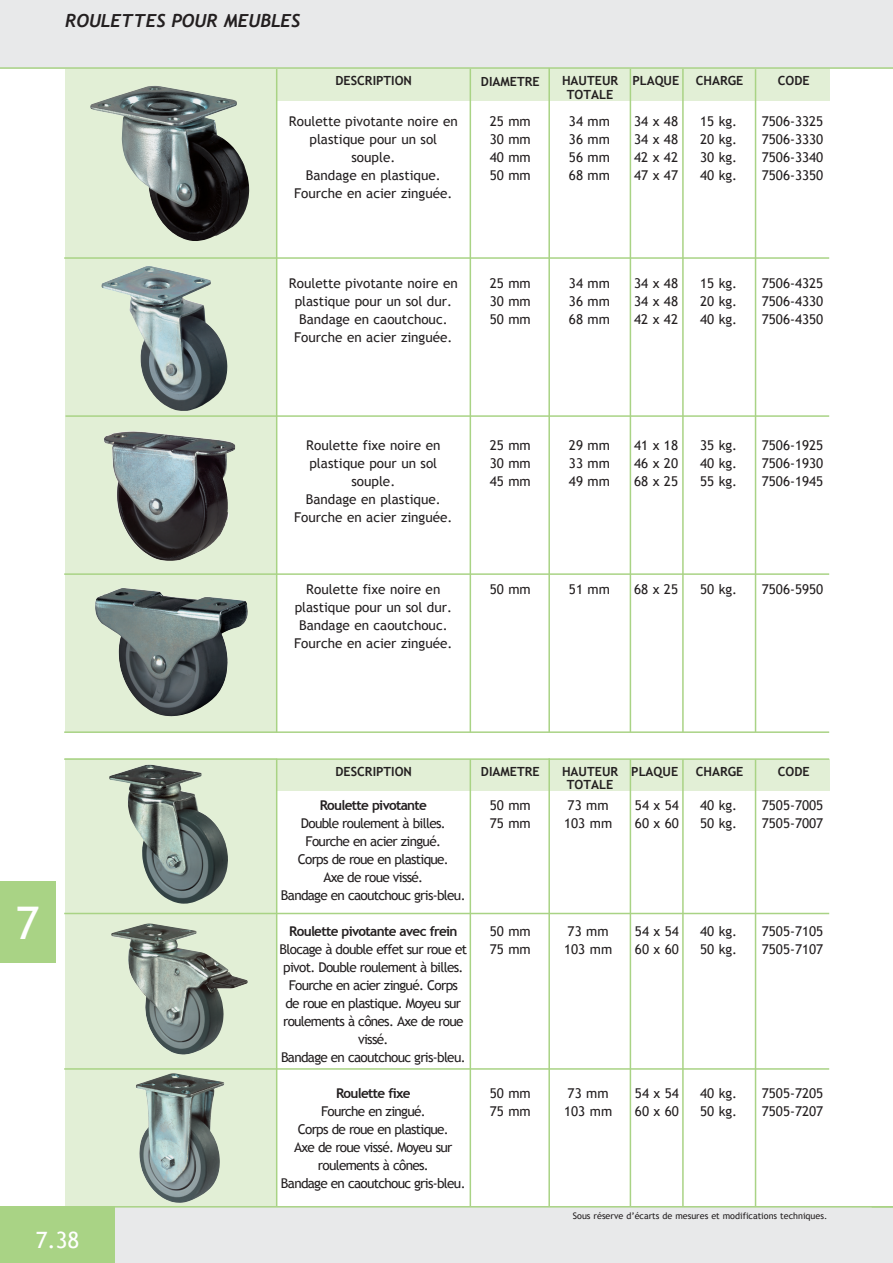
<style>
.page{position:relative;width:893px;height:1263px;background:#fff}
.page>*{position:absolute;margin:0;border:0;box-sizing:border-box;transform-origin:0 0}
.t1{font:45px "Trebuchet MS";color:#fff}
.t2{font:22.5px "Trebuchet MS";color:#fff}
.t3{font:italic 700 18px "Trebuchet";color:#231f20}
.t4{font:13.5px/18px "Trebuchet MS";color:#231f20;text-align:justify}
.t5{font:13.5px/18px "Trebuchet MS";letter-spacing:-.05em;color:#231f20;text-align:center}
.t6{font:700 13.5px "Trebuchet MS";letter-spacing:-.05em;color:#231f20}
.t7{font:700 12.6px/13.5px "Trebuchet MS";color:#231f20;text-align:center}
.t8{font:9px "Trebuchet MS";color:#231f20}
</style>
<div class="page">
<div style="left:0;top:0;width:893px;height:68px;background:#e8e9ea"></div>
<div style="left:65px;top:69px;width:212px;height:664px;background:#e2efd6"></div>
<div style="left:65px;top:759px;width:212px;height:448px;background:#e2efd6"></div>
<div style="left:277px;top:69px;width:553px;height:32px;background:#e2efd6"></div>
<div style="left:277px;top:760px;width:553px;height:31px;background:#e2efd6"></div>
<img style="left:90px;top:86px;width:160px;height:155px">
<img style="left:101px;top:266px;width:127px;height:145px">
<img style="left:104px;top:431px;width:120px;height:130px">
<img style="left:95px;top:588px;width:153px;height:129px">
<hr style="left:276px;top:69px;width:1px;height:663px;background:#a9d385">
<hr style="left:276px;top:759px;width:1px;height:448px;background:#a9d385">
<hr style="left:470px;top:69px;width:1px;height:663px;background:#a9d385">
<hr style="left:470px;top:759px;width:1px;height:504px;background:#a9d385">
<hr style="left:548px;top:68px;width:2px;height:664px;background:#a9d385">
<hr style="left:548px;top:758px;width:2px;height:505px;background:#a9d385">
<hr style="left:630px;top:69px;width:1px;height:663px;background:#a9d385">
<hr style="left:630px;top:759px;width:1px;height:504px;background:#a9d385">
<hr style="left:682px;top:69px;width:2px;height:663px;background:#a9d385">
<hr style="left:682px;top:759px;width:2px;height:504px;background:#a9d385">
<hr style="left:755px;top:69px;width:1px;height:663px;background:#a9d385">
<hr style="left:755px;top:760px;width:1px;height:503px;background:#a9d385">
<hr style="left:64px;top:257px;width:765px;height:2px;background:#a9d385">
<hr style="left:66px;top:415px;width:763px;height:2px;background:#a9d385">
<hr style="left:64px;top:573px;width:765px;height:2px;background:#a9d385">
<hr style="left:64px;top:731px;width:765px;height:2px;background:#a9d385">
<hr style="left:64px;top:758px;width:765px;height:2px;background:#a9d385">
<hr style="left:64px;top:913px;width:765px;height:1px;background:#a9d385">
<hr style="left:64px;top:1068px;width:765px;height:2px;background:#a9d385">
<img style="left:109px;top:765px;width:119px;height:139px">
<img style="left:111px;top:923px;width:137px;height:132px">
<img style="left:136px;top:1073px;width:88px;height:130px">
<div style="left:62px;top:1206px;width:831px;height:57px;background:#e8e9ea"></div>
<div style="left:0;top:1206px;width:115px;height:57px;background:#a9d385"></div>
<hr style="left:0;top:67px;width:893px;height:2px;background:#a9d385">
<hr style="left:0;top:1206px;width:893px;height:1px;background:#a9d385">
<div style="left:0;top:881px;width:55px;height:82px;background:#a9d385"></div>
<h3 class="t3" style="left:65px;top:9px;width:237px">ROULETTES POUR MEUBLES</h3>
<p class="t7" style="left:336px;top:74px;width:78px">DESCRIPTION</p>
<p class="t4" style="left:289px;top:112px;width:170px;text-align:center">Roulette pivotante noire en plastique pour un sol souple.<br>Bandage en plastique.<br>Fourche en acier zinguée.</p>
<p class="t7" style="left:481px;top:74px;width:60px">DIAMETRE</p>
<p class="t4" style="left:490px;top:112px;width:43px">25 mm 30 mm 40 mm 50 mm</p>
<p class="t7" style="left:562px;top:74px;width:58px">HAUTEUR<br>TOTALE</p>
<p class="t4" style="left:569px;top:112px;width:43px">34 mm 36 mm 56 mm 68 mm</p>
<p class="t7" style="left:632px;top:74px;width:48px">PLAQUE</p>
<p class="t4" style="left:634px;top:112px;width:46px">34 x 48<br>34 x 48<br>42 x 42<br>47 x 47</p>
<p class="t7" style="left:696px;top:74px;width:49px">CHARGE</p>
<p class="t4" style="left:700px;top:112px;width:39px">15 kg.<br>20 kg.<br>30 kg.<br>40 kg.</p>
<p class="t7" style="left:778px;top:74px;width:33px">CODE</p>
<p class="t4" style="left:762px;top:112px;width:63px">7506-3325<br>7506-3330<br>7506-3340<br>7506-3350</p>
<p class="t4" style="left:289px;top:274px;width:170px;text-align:center">Roulette pivotante noire en plastique pour un sol dur.<br>Bandage en caoutchouc.<br>Fourche en acier zinguée.</p>
<p class="t4" style="left:490px;top:274px;width:43px">25 mm 30 mm 50 mm</p>
<p class="t4" style="left:569px;top:274px;width:43px">34 mm 36 mm 68 mm</p>
<p class="t4" style="left:634px;top:274px;width:46px">34 x 48<br>34 x 48<br>42 x 42</p>
<p class="t4" style="left:700px;top:274px;width:39px">15 kg.<br>20 kg.<br>40 kg.</p>
<p class="t4" style="left:762px;top:274px;width:63px">7506-4325<br>7506-4330<br>7506-4350</p>
<p class="t4" style="left:294px;top:436px;width:160px;text-align:center">Roulette fixe noire en plastique pour un sol souple.<br>Bandage en plastique.<br>Fourche en acier zinguée.</p>
<p class="t4" style="left:294px;top:580px;width:160px;text-align:center">Roulette fixe noire en plastique pour un sol dur.<br>Bandage en caoutchouc.<br>Fourche en acier zinguée.</p>
<p class="t4" style="left:490px;top:436px;width:43px">25 mm 30 mm 45 mm</p>
<p class="t4" style="left:490px;top:580px;width:43px">50 mm</p>
<p class="t4" style="left:569px;top:436px;width:43px">29 mm 33 mm 49 mm</p>
<p class="t4" style="left:634px;top:436px;width:46px">41 x 18<br>46 x 20<br>68 x 25</p>
<p class="t4" style="left:700px;top:436px;width:39px">35 kg.<br>40 kg.<br>55 kg.</p>
<p class="t4" style="left:762px;top:436px;width:63px">7506-1925<br>7506-1930<br>7506-1945</p>
<p class="t4" style="left:569px;top:580px;width:43px">51 mm</p>
<p class="t4" style="left:634px;top:580px;width:46px">68 x 25</p>
<p class="t4" style="left:700px;top:580px;width:39px">50 kg.</p>
<p class="t4" style="left:762px;top:580px;width:63px">7506-5950</p>
<h1 class="t1" style="left:16px;top:896px;width:25px">7</h1>
<h2 class="t2" style="left:36px;top:1227px;width:45px">7.38</h2>
<p class="t7" style="left:336px;top:764px;width:78px">DESCRIPTION</p>
<p class="t6" style="left:320px;top:797px;width:109px">Roulette pivotante</p>
<p class="t5" style="left:281px;top:814px;width:186px">Double roulement à billes.<br>Fourche en acier zingué.<br>Corps de roue en plastique.<br>Axe de roue vissé.<br>Bandage en caoutchouc gris-bleu.</p>
<p class="t6" style="left:289px;top:923px;width:170px">Roulette pivotante avec frein</p>
<p class="t5" style="left:280px;top:940px;width:189px">Blocage à double effet sur roue et pivot. Double roulement à billes.<br>Fourche en acier zingué. Corps<br>de roue en plastique. Moyeu sur roulements à cônes. Axe de roue vissé.<br>Bandage en caoutchouc gris-bleu.</p>
<p class="t6" style="left:336px;top:1085px;width:76px">Roulette fixe</p>
<p class="t5" style="left:281px;top:1102px;width:186px">Fourche en zingué.<br>Corps de roue en plastique.<br>Axe de roue vissé. Moyeu sur roulements à cônes.<br>Bandage en caoutchouc gris-bleu.</p>
<p class="t7" style="left:481px;top:765px;width:60px">DIAMETRE</p>
<p class="t4" style="left:490px;top:796px;width:43px">50 mm<br>75 mm</p>
<p class="t4" style="left:490px;top:922px;width:43px">50 mm<br>75 mm</p>
<p class="t4" style="left:490px;top:1084px;width:43px">50 mm<br>75 mm</p>
<p class="t7" style="left:562px;top:764px;width:58px">HAUTEUR<br>TOTALE</p>
<p class="t4" style="left:564px;top:796px;width:50px">73 mm<br>103 mm</p>
<p class="t7" style="left:631px;top:764px;width:48px">PLAQUE</p>
<p class="t4" style="left:635px;top:796px;width:46px">54 x 54<br>60 x 60</p>
<p class="t7" style="left:696px;top:764px;width:49px">CHARGE</p>
<p class="t4" style="left:700px;top:796px;width:39px">40 kg.<br>50 kg.</p>
<p class="t7" style="left:778px;top:764px;width:33px">CODE</p>
<p class="t4" style="left:762px;top:796px;width:63px">7505-7005<br>7505-7007</p>
<p class="t4" style="left:564px;top:922px;width:50px">73 mm<br>103 mm</p>
<p class="t4" style="left:635px;top:922px;width:46px">54 x 54<br>60 x 60</p>
<p class="t4" style="left:700px;top:922px;width:39px">40 kg.<br>50 kg.</p>
<p class="t4" style="left:762px;top:922px;width:63px">7505-7105<br>7505-7107</p>
<p class="t4" style="left:564px;top:1084px;width:50px">73 mm<br>103 mm</p>
<p class="t4" style="left:635px;top:1084px;width:46px">54 x 54<br>60 x 60</p>
<p class="t4" style="left:700px;top:1084px;width:39px">40 kg.<br>50 kg.</p>
<p class="t4" style="left:762px;top:1084px;width:63px">7505-7205<br>7505-7207</p>
<p class="t8" style="left:573px;top:1210px;width:256px">Sous réserve d’écarts de mesures et modifications techniques.</p>
</div>
